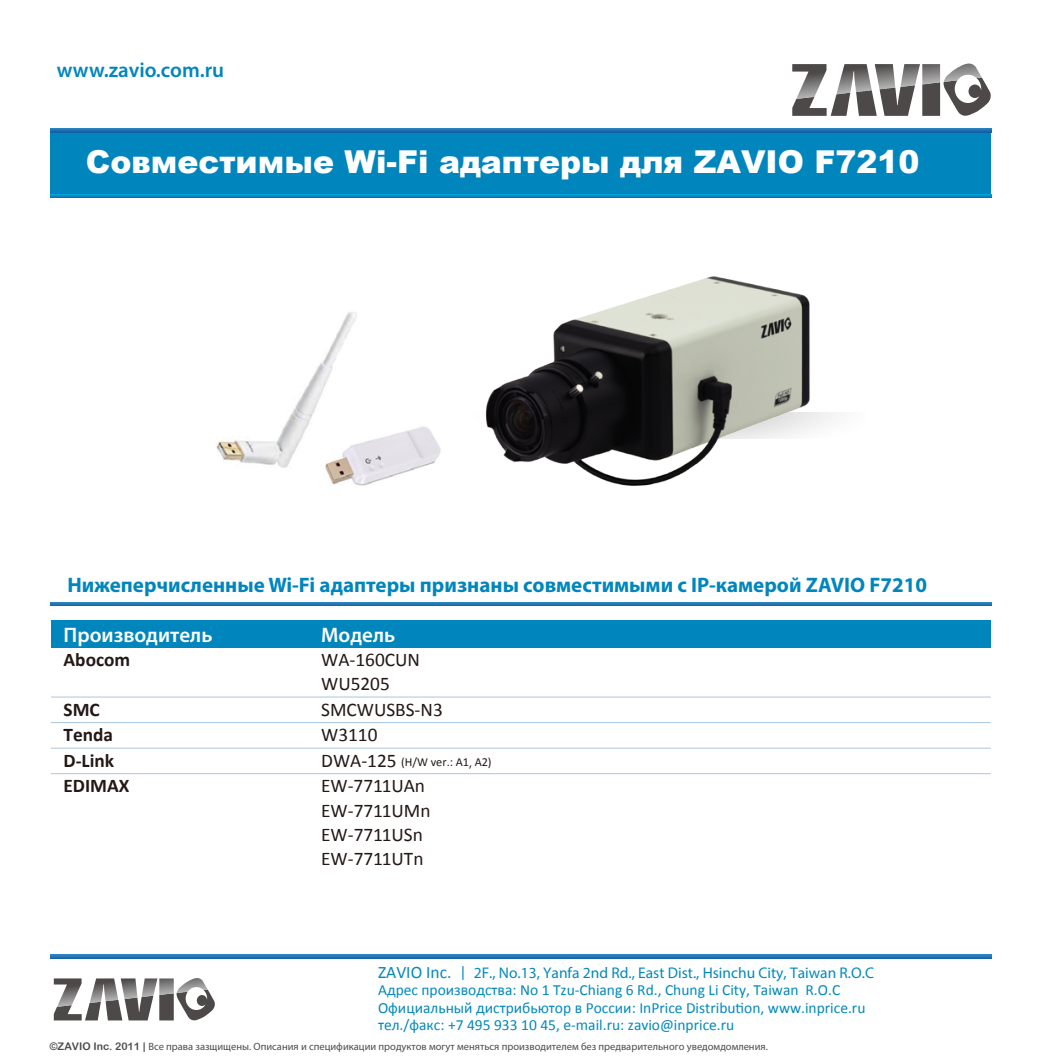
<style>
.page{position:relative;width:1042px;height:1060px;background:#fff}
.page>*{position:absolute;margin:0;border:0;box-sizing:border-box;transform-origin:0 0}
.t1{font:900 31.5px "Arial";color:#fff}
.t2{font:700 21px "Myriad Pro";color:#0086bd}
.t3{font:600 21px "Myriad Pro";color:#fff}
.t4{font:600 21px "Myriad Pro";color:#0086bd}
.t5{font:19.25px/24.2px "Calibri";color:#231815}
.t6{font:700 19.25px "Calibri";color:#231815}
.t7{font:15.4px/17.5px "Calibri";color:#0389bb}
.t8{font:15.4px "Myriad Pro";color:#0389bb}
.t9{font:12.25px "Calibri";color:#231815}
.t10{font:10.5px "Myriad Pro";color:#4d4d4d}
.s1{font-size:19.25px}
.s2{font-family:"Koz Go Pro"}
.s3{font-family:"Calibri";font-size:17.5px}
.s4{font-family:"Calibri"}
.s5{font-family:"Arial Rounded MT Bold"}
</style>
<div class="page">
<div style="left:51px;top:130px;width:940px;height:68px;background:#0086bd"></div>
<svg style="left:51px;top:128px;width:940px;height:4px"></svg>
<svg style="left:51px;top:194px;width:940px;height:4px"></svg>
<svg style="left:792px;top:64px;width:199px;height:52px"></svg>
<hr style="left:51px;top:602px;width:940px;height:3px;background:#267bb8">
<div style="left:51px;top:620px;width:939px;height:27px;background:#0086bd"></div>
<hr style="left:51px;top:696px;width:939px;height:1px;background:#2571ad">
<hr style="left:51px;top:722px;width:939px;height:1px;background:#2571ad">
<hr style="left:51px;top:747px;width:939px;height:1px;background:#2571ad">
<hr style="left:51px;top:773px;width:939px;height:1px;background:#2571ad">
<svg style="left:51px;top:954px;width:940px;height:4px"></svg>
<svg style="left:54px;top:978px;width:161px;height:43px"></svg>
<img style="left:485px;top:276px;width:353px;height:210px">
<img style="left:216px;top:312px;width:141px;height:156px">
<img style="left:313px;top:418px;width:128px;height:68px">
<h2 class="t4" style="left:57px;top:56px;width:169px">www.zavio.com.ru</h2>
<h1 class="t1" style="left:86px;top:139px;width:835px">Совместимые Wi-Fi адаптеры для ZAVIO F7210</h1>
<h2 class="t2" style="left:67px;top:570px;width:861px">Нижеперчисленные Wi-Fi адаптеры признаны совместимыми с IP-камерой ZAVIO F7210</h2>
<h2 class="t3" style="left:64px;top:621px;width:150px">Производитель</h2>
<h2 class="t3" style="left:321px;top:621px;width:76px">Модель</h2>
<p class="t6" style="left:64px;top:647px;width:68px">Abocom</p>
<p class="t5" style="left:321px;top:647px;width:100px">WA-160CUN<br>WU5205</p>
<p class="t6" style="left:64px;top:697px;width:38px">SMC</p>
<p class="t5" style="left:321px;top:697px;width:123px">SMCWUSBS-N3</p>
<p class="t6" style="left:64px;top:722px;width:51px">Tenda</p>
<p class="t5" style="left:321px;top:722px;width:58px">W3110</p>
<p class="t6" style="left:64px;top:748px;width:52px">D-Link</p>
<p class="t9" style="left:321px;top:754px;width:172px"><span class="s1">DWA-125</span> (H/W ver.: A1<span class="s2">,</span> A2)</p>
<p class="t6" style="left:64px;top:773px;width:67px">EDIMAX</p>
<p class="t5" style="left:321px;top:773px;width:111px">EW-7711UAn<br>EW-7711UMn<br>EW-7711USn<br>EW-7711UTn</p>
<p class="t8" style="left:378px;top:962px;width:497px"><span class="s3">ZAVIO Inc.</span> <span class="s4">|</span> 2F., No.13, Yanfa 2nd Rd., East Dist., Hsinchu City, Taiwan R.O.C</p>
<p class="t7" style="left:378px;top:981px;width:489px">Адрес производства: No 1 Tzu-Chiang 6 Rd., Chung Li City, Taiwan R.O.C<br>Официальный дистрибьютор в России: InPrice Distribution, www.inprice.ru тел./факс: +7 495 933 10 45, e-mail.ru: zavio@inprice.ru</p>
<p class="t10" style="left:50px;top:1039px;width:719px"><span class="s5">©ZAVIO Inc. 2011 |</span> Все права зазщищены. Описания и спецификации продуктов могут меняться производителем без предварительного уведомдомления.</p>
</div>
